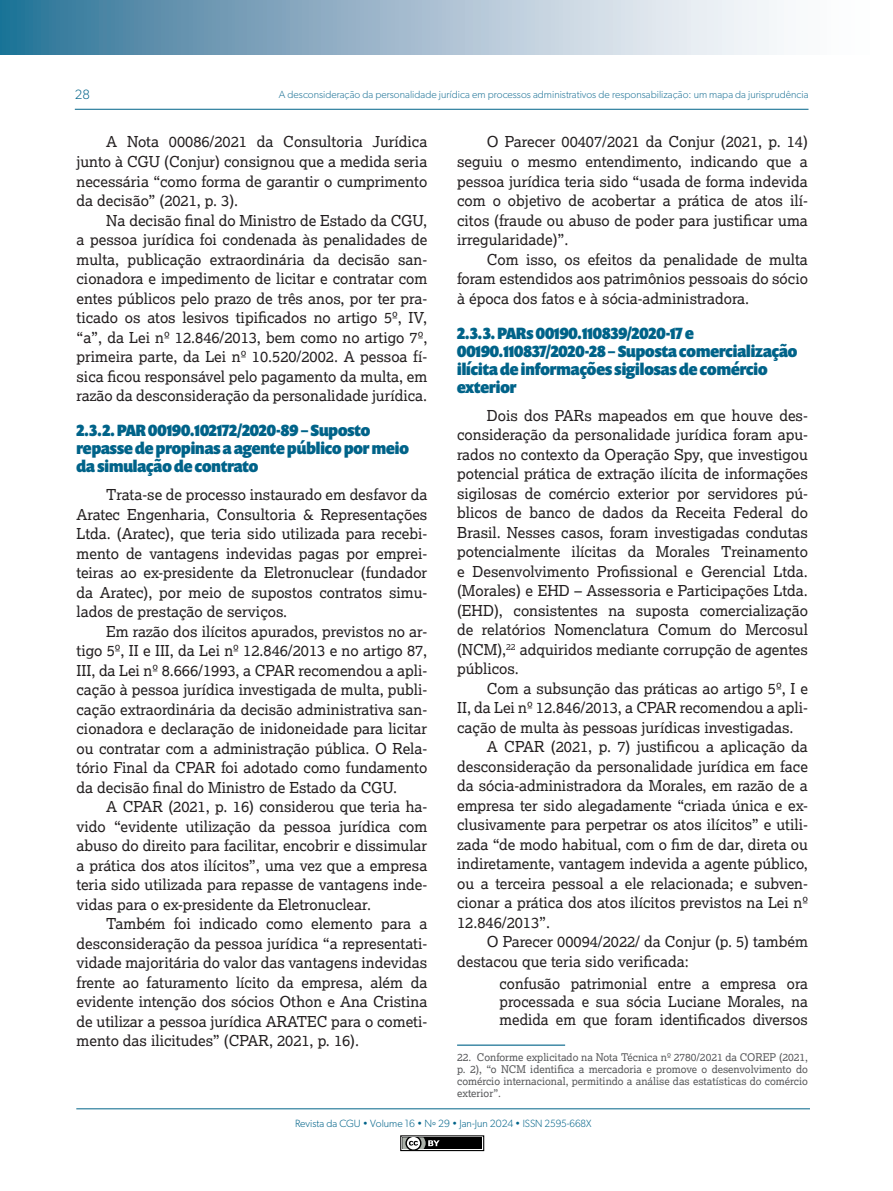
<style>
.page{position:relative;width:893px;height:1191px;background:#fff}
.page>*{position:absolute;margin:0;border:0;box-sizing:border-box;transform-origin:0 0}
.SUBTÍTULO_DUAS_COLUNAS{font:900 16.5px/18px "Prenton RP Cond";color:#006389}
.TEXTO_DUAS_COLUNAS{font:15px/19.5px "Lexia";color:#231f20;text-align:justify}
.TEXTO_DUAS_COLUNAS_-_CITAÇÃO{font:15px/18px "Lexia";color:#231f20;text-align:justify}
.t1{font:300 13.5px "Gibson";color:#006389}
.NOTA_DE_RODAPÉ{font:10.5px/12px "Lexia";color:#57585a;text-align:justify}
.t2{font:300 10.5px "Gibson";color:#237699}
.t3{font:300 10.5px "Gibson";color:#006389}
</style>
<div class="page">
<svg style="left:0;top:0;width:777px;height:54px;background:#99b7ca"></svg>
<hr style="left:75px;top:109px;width:733px;height:1px;background:#006389">
<hr style="left:76px;top:1108px;width:734px;height:1px;background:#006389">
<div style="left:400px;top:1135px;width:84px;height:16px;border:1px solid #000"></div>
<div style="left:402px;top:1137px;width:80px;height:12px;background:#000"></div>
<svg style="left:402px;top:1137px;width:38px;height:12px"></svg>
<hr style="left:457px;top:1044px;width:108px;height:1px;background:#006389">
<p class="t1" style="left:75px;top:86px;width:17px">28</p>
<p class="t2" style="left:279px;top:88px;width:531px">A desconsideração da personalidade jurídica em processos administrativos de responsabilização: um mapa da jurisprudência</p>
<p class="TEXTO_DUAS_COLUNAS" style="left:77px;top:132px;width:352px;text-indent:30px">A Nota 00086/2021 da Consultoria Jurídica junto à CGU (Conjur) consignou que a medida seria necessária “como forma de garantir o cumprimento da decisão” (2021, p. 3).</p>
<p class="TEXTO_DUAS_COLUNAS" style="left:77px;top:210px;width:352px;text-indent:30px">Na decisão final do Ministro de Estado da CGU, a pessoa jurídica foi condenada às penalidades de multa, publicação extraordinária da decisão san&shy;cionadora e impedimento de licitar e contratar com entes públicos pelo prazo de três anos, por ter pra&shy;ticado os atos lesivos tipificados no artigo 5º, IV, “a”, da Lei nº 12.846/2013, bem como no artigo 7º, primeira parte, da Lei nº 10.520/2002. A pessoa fí&shy;sica ficou responsável pelo pagamento da multa, em razão da desconsideração da personalidade jurídica.</p>
<p class="SUBTÍTULO_DUAS_COLUNAS" style="left:77px;top:421px;width:334px">2.3.2. PAR 00190.102172/2020-89 – Suposto repasse de propinas a agente público por meio da simulação de contrato</p>
<p class="TEXTO_DUAS_COLUNAS" style="left:77px;top:484px;width:352px;text-indent:30px">Trata-se de processo instaurado em desfavor da Aratec Engenharia, Consultoria &amp; Representações Ltda. (Aratec), que teria sido utilizada para recebi&shy;mento de vantagens indevidas pagas por emprei&shy;teiras ao ex-presidente da Eletronuclear (fundador da Aratec), por meio de supostos contratos simu&shy;lados de prestação de serviços.</p>
<p class="TEXTO_DUAS_COLUNAS" style="left:77px;top:621px;width:352px;text-indent:30px">Em razão dos ilícitos apurados, previstos no ar&shy;tigo 5º, II e III, da Lei nº 12.846/2013 e no artigo 87, III, da Lei nº 8.666/1993, a CPAR recomendou a apli&shy;cação à pessoa jurídica investigada de multa, publi&shy;cação extraordinária da decisão administrativa san&shy;cionadora e declaração de inidoneidade para licitar ou contratar com a administração pública. O Rela&shy;tório Final da CPAR foi adotado como fundamento da decisão final do Ministro de Estado da CGU.</p>
<p class="TEXTO_DUAS_COLUNAS" style="left:77px;top:796px;width:352px;text-indent:30px">A CPAR (2021, p. 16) considerou que teria ha&shy;vido “evidente utilização da pessoa jurídica com abuso do direito para facilitar, encobrir e dissimular a prática dos atos ilícitos”, uma vez que a empresa teria sido utilizada para repasse de vantagens inde&shy;vidas para o ex-presidente da Eletronuclear.</p>
<p class="TEXTO_DUAS_COLUNAS" style="left:77px;top:913px;width:352px;text-indent:30px">Também foi indicado como elemento para a desconsideração da pessoa jurídica “a representati&shy;vidade majoritária do valor das vantagens indevidas frente ao faturamento lícito da empresa, além da evidente intenção dos sócios Othon e Ana Cristina de utilizar a pessoa jurídica ARATEC para o cometi&shy;mento das ilicitudes” (CPAR, 2021, p. 16).</p>
<p class="TEXTO_DUAS_COLUNAS" style="left:457px;top:132px;width:352px;text-indent:30px">O Parecer 00407/2021 da Conjur (2021, p. 14) seguiu o mesmo entendimento, indicando que a pessoa jurídica teria sido “usada de forma indevida com o objetivo de acobertar a prática de atos ilí&shy;citos (fraude ou abuso de poder para justificar uma irregularidade)”.</p>
<p class="TEXTO_DUAS_COLUNAS" style="left:457px;top:249px;width:352px;text-indent:30px">Com isso, os efeitos da penalidade de multa foram estendidos aos patrimônios pessoais do sócio à época dos fatos e à sócia-administradora.</p>
<p class="SUBTÍTULO_DUAS_COLUNAS" style="left:457px;top:324px;width:342px">2.3.3. PARs 00190.110839/2020-17 e 00190.110837/2020-28 – Suposta comercialização ilícita de informações sigilosas de comércio exterior</p>
<p class="TEXTO_DUAS_COLUNAS" style="left:457px;top:405px;width:352px;text-indent:30px">Dois dos PARs mapeados em que houve des&shy;consideração da personalidade jurídica foram apu&shy;rados no contexto da Operação Spy, que investigou potencial prática de extração ilícita de informações sigilosas de comércio exterior por servidores pú&shy;blicos de banco de dados da Receita Federal do Brasil. Nesses casos, foram investigadas condutas potencialmente ilícitas da Morales Treinamento e Desenvolvimento Profissional e Gerencial Ltda. (Morales) e EHD – Assessoria e Participações Ltda. (EHD), consistentes na suposta comercialização de relatórios Nomenclatura Comum do Mercosul (NCM),<sup>22</sup> adquiridos mediante corrupção de agentes públicos.</p>
<p class="TEXTO_DUAS_COLUNAS" style="left:457px;top:678px;width:352px;text-indent:30px">Com a subsunção das práticas ao artigo 5º, I e II, da Lei nº 12.846/2013, a CPAR recomendou a apli&shy;cação de multa às pessoas jurídicas investigadas.</p>
<p class="TEXTO_DUAS_COLUNAS" style="left:457px;top:736px;width:352px;text-indent:30px">A CPAR (2021, p. 7) justificou a aplicação da desconsideração da personalidade jurídica em face da sócia-administradora da Morales, em razão de a empresa ter sido alegadamente “criada única e ex&shy;clusivamente para perpetrar os atos ilícitos” e utili&shy;zada “de modo habitual, com o fim de dar, direta ou indiretamente, vantagem indevida a agente público, ou a terceira pessoal a ele relacionada; e subven&shy;cionar a prática dos atos ilícitos previstos na Lei nº 12.846/2013”.</p>
<p class="TEXTO_DUAS_COLUNAS" style="left:457px;top:931px;width:352px;text-indent:30px">O Parecer 00094/2022/ da Conjur (p. 5) também destacou que teria sido verificada:</p>
<p class="TEXTO_DUAS_COLUNAS_-_CITAÇÃO" style="left:500px;top:974px;width:310px">confusão patrimonial entre a empresa ora processada e sua sócia Luciane Morales, na medida em que foram identificados diversos</p>
<p class="NOTA_DE_RODAPÉ" style="left:457px;top:1051px;width:352px">22. Conforme explicitado na Nota Técnica nº 2780/2021 da COREP (2021, p. 2), “o NCM identifica a mercadoria e promove o desenvolvimento do comércio internacional, permitindo a análise das estatísticas do comércio exterior”.</p>
<p class="t3" style="left:295px;top:1116px;width:298px">Revista da CGU • Volume 16 • Nº 29 • Jan-Jun 2024 • ISSN 2595-668X</p>
</div>
